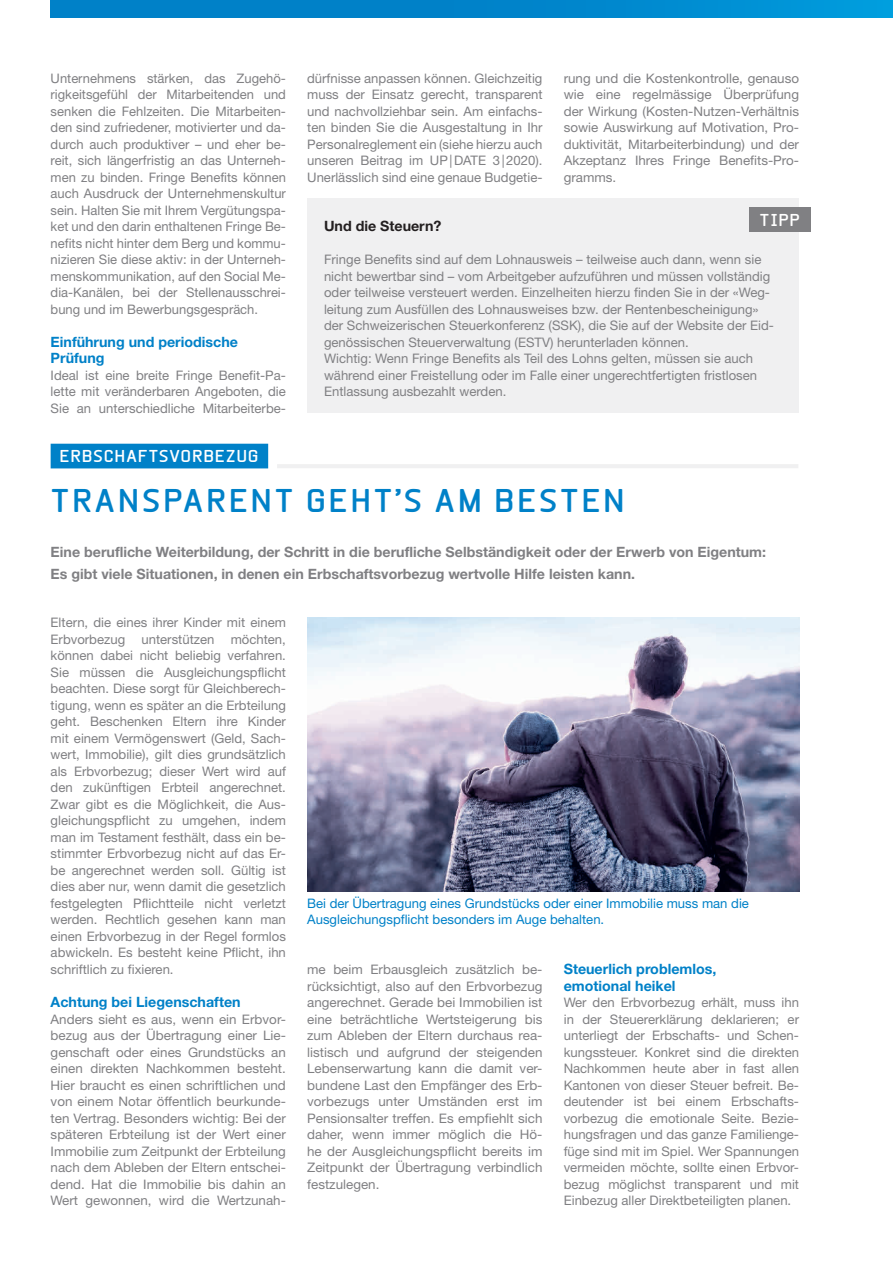
<style>
.page{position:relative;width:893px;height:1263px;background:#fff}
.page>*{position:absolute;margin:0;border:0;box-sizing:border-box;transform-origin:0 0}
.t1{font:700 31.5px "Beta Sans";letter-spacing:.075em;color:#0081c8}
.t2{font:700 16.5px "Beta Sans";letter-spacing:.04em;color:#fff}
.t3{font:700 14.25px/22.5px "Helvetica Neue LT Std";color:#808083}
.t4{font:700 14.25px/16.5px "Helvetica Neue LT Std";color:#0081c8}
.t5{font:700 14.25px "Helvetica Neue LT Std";color:#231f20}
.t6{font:13.2px/16.5px "Helvetica Neue LT Std";color:#808083;text-align:justify}
.t7{font:13.2px/16.5px "Helvetica Neue LT Std";color:#0081c8}
</style>
<div class="page">
<div style="left:51px;top:0;width:842px;height:17px;background:linear-gradient(to right,#007ac3,#0095d8)"></div>
<div style="left:51px;top:444px;width:217px;height:24px;background:#0081c8"></div>
<hr style="left:277px;top:464px;width:521px;height:4px;background:#f0f0f1">
<div style="left:307px;top:198px;width:492px;height:215px;background:#f0f0f1"></div>
<img style="left:307px;top:617px;width:492px;height:274px">
<div style="left:749px;top:207px;width:62px;height:24px;background:#808083"></div>
<p class="t6" style="left:51px;top:70px;width:237px">Unternehmens stärken, das Zugehö&shy;rigkeitsgefühl der Mitarbeitenden und senken die Fehlzeiten. Die Mitarbeiten&shy;den sind zufriedener, motivierter und da&shy;durch auch produktiver – und eher be&shy;reit, sich längerfristig an das Unterneh&shy;men zu binden. Fringe Benefits können auch Ausdruck der Unternehmenskultur sein. Halten Sie mit Ihrem Vergütungspa&shy;ket und den darin enthaltenen Fringe Be&shy;nefits nicht hinter dem Berg und kommu&shy;nizieren Sie diese aktiv: in der Unterneh&shy;menskommunikation, auf den Social Me&shy;dia-Kanälen, bei der Stellenausschrei&shy;bung und im Bewerbungsgespräch.</p>
<p class="t4" style="left:51px;top:333px;width:189px">Einführung und periodische<br>Prüfung</p>
<p class="t6" style="left:51px;top:367px;width:237px">Ideal ist eine breite Fringe Benefit-Pa&shy;lette mit veränderbaren Angeboten, die Sie an unterschiedliche Mitarbeiterbe-</p>
<p class="t6" style="left:307px;top:70px;width:237px">dürfnisse anpassen können. Gleichzeitig muss der Einsatz gerecht, transparent und nachvollziehbar sein. Am einfachs&shy;ten binden Sie die Ausgestaltung in Ihr Personalreglement ein (siehe hierzu auch unseren Beitrag im UP|DATE 3|2020).<br>Unerlässlich sind eine genaue Budgetie-</p>
<p class="t6" style="left:564px;top:70px;width:237px">rung und die Kostenkontrolle, genauso wie eine regelmässige Überprüfung der Wirkung (Kosten-Nutzen-Verhältnis sowie Auswirkung auf Motivation, Pro&shy;duktivität, Mitarbeiterbindung) und der Akzeptanz Ihres Fringe Benefits-Pro&shy;gramms.</p>
<p class="t2" style="left:760px;top:210px;width:42px">TIPP</p>
<p class="t5" style="left:324px;top:217px;width:119px">Und die Steuern?</p>
<p class="t6" style="left:324px;top:251px;width:451px;text-align:left">Fringe Benefits sind auf dem Lohnausweis – teilweise auch dann, wenn sie nicht bewertbar sind – vom Arbeitgeber aufzuführen und müssen vollständig oder teilweise versteuert werden. Einzelheiten hierzu finden Sie in der «Weg&shy;leitung zum Ausfüllen des Lohnausweises bzw. der Rentenbescheinigung» der Schweizerischen Steuerkonferenz (SSK), die Sie auf der Website der Eid&shy;genössischen Steuerverwaltung (ESTV) herunterladen können.<br>Wichtig: Wenn Fringe Benefits als Teil des Lohns gelten, müssen sie auch während einer Freistellung oder im Falle einer ungerechtfertigten fristlosen Entlassung ausbezahlt werden.</p>
<p class="t2" style="left:60px;top:447px;width:201px">ERBSCHAFTSVORBEZUG</p>
<h1 class="t1" style="left:51px;top:482px;width:576px">TRANSPARENT GEHT’S AM BESTEN</h1>
<p class="t3" style="left:51px;top:540px;width:717px">Eine berufliche Weiterbildung, der Schritt in die berufliche Selbständigkeit oder der Erwerb von Eigentum:<br>Es gibt viele Situationen, in denen ein Erbschaftsvorbezug wertvolle Hilfe leisten kann.</p>
<p class="t6" style="left:51px;top:614px;width:237px">Eltern, die eines ihrer Kinder mit einem Erbvorbezug unterstützen möchten, können dabei nicht beliebig verfahren.<br>Sie müssen die Ausgleichungspflicht beachten. Diese sorgt für Gleichberech&shy;tigung, wenn es später an die Erbteilung geht. Beschenken Eltern ihre Kinder mit einem Vermögenswert (Geld, Sach&shy;wert, Immobilie), gilt dies grundsätzlich als Erbvorbezug; dieser Wert wird auf den zukünftigen Erbteil angerechnet.<br>Zwar gibt es die Möglichkeit, die Aus&shy;gleichungspflicht zu umgehen, indem man im Testament festhält, dass ein be&shy;stimmter Erbvorbezug nicht auf das Er&shy;be angerechnet werden soll. Gültig ist dies aber nur, wenn damit die gesetzlich festgelegten Pflichtteile nicht verletzt werden. Rechtlich gesehen kann man einen Erbvorbezug in der Regel formlos abwickeln. Es besteht keine Pflicht, ihn schriftlich zu fixieren.</p>
<p class="t4" style="left:51px;top:993px;width:191px">Achtung bei Liegenschaften</p>
<p class="t6" style="left:51px;top:1010px;width:237px">Anders sieht es aus, wenn ein Erbvor&shy;bezug aus der Übertragung einer Lie&shy;genschaft oder eines Grundstücks an einen direkten Nachkommen besteht.<br>Hier braucht es einen schriftlichen und von einem Notar öffentlich beurkunde&shy;ten Vertrag. Besonders wichtig: Bei der späteren Erbteilung ist der Wert einer Immobilie zum Zeitpunkt der Erbteilung nach dem Ableben der Eltern entschei&shy;dend. Hat die Immobilie bis dahin an Wert gewonnen, wird die Wertzunah-</p>
<p class="t7" style="left:307px;top:895px;width:443px">Bei der Übertragung eines Grundstücks oder einer Immobilie muss man die<br>Ausgleichungspflicht besonders im Auge behalten.</p>
<p class="t6" style="left:307px;top:961px;width:237px">me beim Erbausgleich zusätzlich be&shy;rücksichtigt, also auf den Erbvorbezug angerechnet. Gerade bei Immobilien ist eine beträchtliche Wertsteigerung bis zum Ableben der Eltern durchaus rea&shy;listisch und aufgrund der steigenden Lebenserwartung kann die damit ver&shy;bundene Last den Empfänger des Erb&shy;vorbezugs unter Umständen erst im Pensionsalter treffen. Es empfiehlt sich daher, wenn immer möglich die Hö&shy;he der Ausgleichungspflicht bereits im Zeitpunkt der Übertragung verbindlich festzulegen.</p>
<p class="t4" style="left:564px;top:960px;width:154px">Steuerlich problemlos, emotional heikel</p>
<p class="t6" style="left:564px;top:994px;width:237px">Wer den Erbvorbezug erhält, muss ihn in der Steuererklärung deklarieren; er unterliegt der Erbschafts- und Schen&shy;kungssteuer. Konkret sind die direkten Nachkommen heute aber in fast allen Kantonen von dieser Steuer befreit. Be&shy;deutender ist bei einem Erbschafts&shy;vorbezug die emotionale Seite. Bezie&shy;hungsfragen und das ganze Familienge&shy;füge sind mit im Spiel. Wer Spannungen vermeiden möchte, sollte einen Erbvor&shy;bezug möglichst transparent und mit Einbezug aller Direktbeteiligten planen.</p>
</div>
